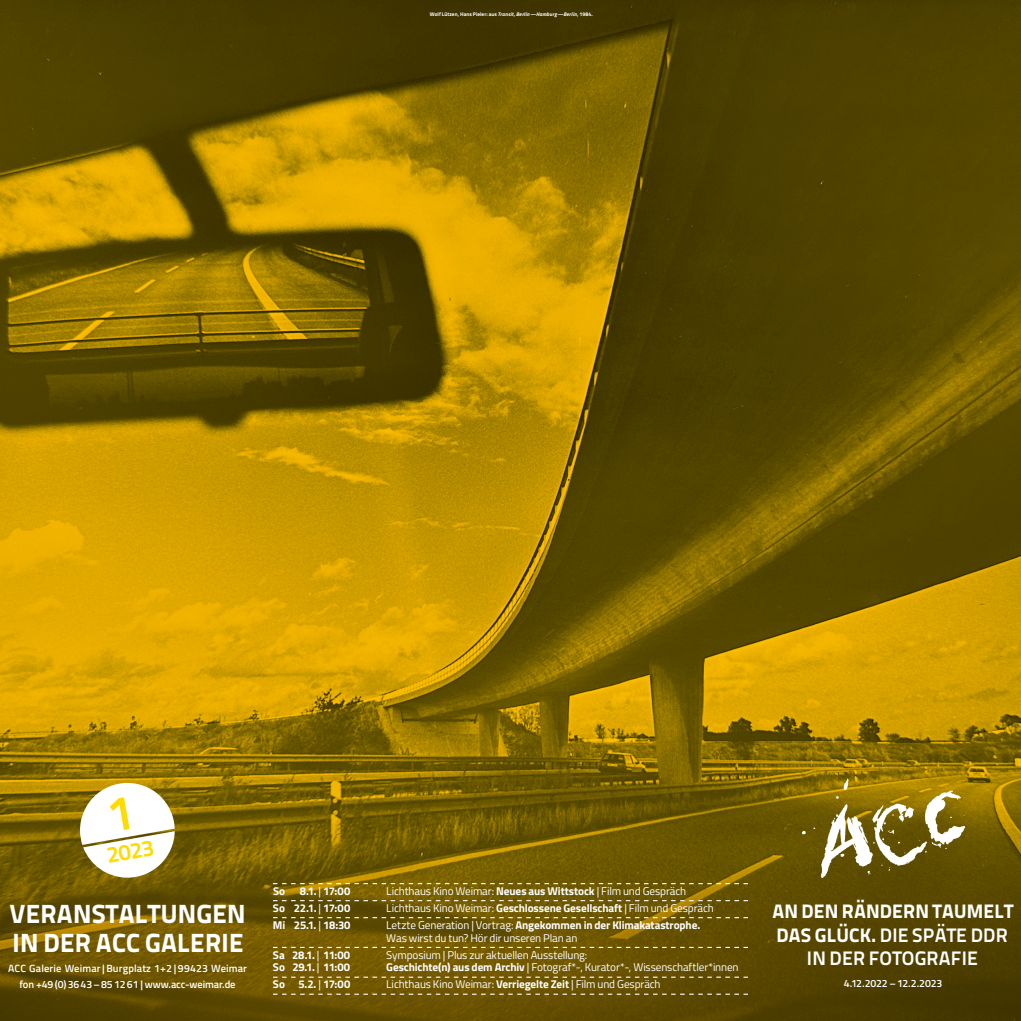
<style>
.page{position:relative;width:1021px;height:1021px;background:#fff}
.page>*{position:absolute;margin:0;border:0;box-sizing:border-box;transform-origin:0 0}
.t1{font:800 26.25px "Titillium Text 22 L";letter-spacing:.01em;color:#fff}
.t2{font:700 22.5px "Titillium Text 22 L";color:#ffdc01}
.t3{font:700 19.5px/23.2px "Titillium Text 22 L";letter-spacing:.01em;color:#fff}
.t4{font:800 19.5px/23.2px "Titillium Text 22 L";letter-spacing:.01em;color:#fff}
.t5{font:11.25px/12.8px "Titillium";letter-spacing:-.01em;color:#fff}
.t6{font:700 11.25px "Titillium";letter-spacing:-.01em;color:#fff}
.t7{font:600 10.5px/16.1px "Titillium";letter-spacing:.01em;color:#fff;text-align:center}
.t8{font:600 10.5px "Titillium";letter-spacing:-.02em;color:#fff}
.t9{font:700 5.25px "Titillium";letter-spacing:.01em;color:#fff}
.s1{font-style:italic}
.s2{font-weight:400}
.s3{font-weight:700}
.s4{font-weight:800}
</style>
<div class="page">
<img style="left:0;top:0;width:1020px;height:803px">
<svg style="left:0;top:803px;width:1020px;height:217px;background:#685300"></svg>
<svg style="left:802px;top:778px;width:163px;height:100px"></svg>
<svg style="left:273px;top:883px;width:475px;height:1px"></svg>
<svg style="left:273px;top:900px;width:475px;height:1px"></svg>
<svg style="left:273px;top:917px;width:475px;height:1px"></svg>
<svg style="left:273px;top:946px;width:475px;height:2px"></svg>
<svg style="left:273px;top:976px;width:475px;height:1px"></svg>
<svg style="left:273px;top:993px;width:475px;height:1px"></svg>
<svg style="left:80px;top:783px;width:95px;height:94px"></svg>
<p class="t9" style="left:430px;top:10px;width:164px">Wolf Lützen, Hans Pieler: aus <span class="s1">Transit, Berlin—Hamburg—Berlin</span>, 1984.</p>
<h2 class="t2" style="left:104px;top:838px;width:49px;rotate:-10deg">2023</h2>
<p class="t6" style="left:273px;top:882px;width:14px">So</p>
<p class="t6" style="left:300px;top:882px;width:52px">8.1. <span class="s2">|</span> 17:00</p>
<p class="t5" style="left:386px;top:884px;width:301px">Lichthaus Kino Weimar: <span class="s3">Neues aus Wittstock</span> | Film und Gespräch</p>
<p class="t6" style="left:273px;top:899px;width:79px">So 22.1. <span class="s2">|</span> 17:00</p>
<p class="t5" style="left:386px;top:901px;width:329px">Lichthaus Kino Weimar: <span class="s3">Geschlossene Gesellschaft</span> | Film und Gespräch</p>
<p class="t6" style="left:273px;top:916px;width:79px">Mi 25.1. <span class="s2">|</span> 18:30</p>
<p class="t5" style="left:386px;top:918px;width:315px">Letzte Generation | Vortrag: <span class="s3">Angekommen in der Klimakatastrophe.<br></span>Was wirst du tun? Hör dir unseren Plan an</p>
<p class="t6" style="left:273px;top:946px;width:79px">Sa 28.1. <span class="s2">|</span> 11:00</p>
<p class="t5" style="left:386px;top:947px;width:203px">Symposium | Plus zur aktuellen Ausstellung:</p>
<p class="t6" style="left:273px;top:958px;width:79px">So 29.1. <span class="s2">|</span> 11:00</p>
<p class="t5" style="left:386px;top:960px;width:354px"><span class="s3">Geschichte(n) aus dem Archiv</span> | Fotograf*-, Kurator*-, Wissenschaftler*innen</p>
<p class="t6" style="left:273px;top:975px;width:79px">So 5.2. <span class="s2">|</span> 17:00</p>
<p class="t5" style="left:386px;top:977px;width:276px">Lichthaus Kino Weimar: <span class="s3">Verriegelte Zeit</span> | Film und Gespräch</p>
<h1 class="t1" style="left:9px;top:893px;width:219px">VERANSTALTUNGEN</h1>
<h3 class="t4" style="left:772px;top:898px;width:243px">AN DEN RÄNDERN TAUMELT<br>DAS</h3>
<h3 class="t3" style="left:807px;top:921px;width:202px;text-indent:8px"><span class="s4">GLÜCK.</span> DIE SPÄTE DDR<br>IN DER FOTOGRAFIE</h3>
<p class="t8" style="left:843px;top:975px;width:100px">4.12.2022 –12.2.2023</p>
<h1 class="t1" style="left:13px;top:921px;width:232px">IN DER ACC GALERIE</h1>
<p class="t7" style="left:8px;top:959px;width:240px">ACC Galerie Weimar|Burgplatz 1+2 | 99423 Weimar fon +49(0)3643–851261 | www.acc-weimar.de</p>
</div>
